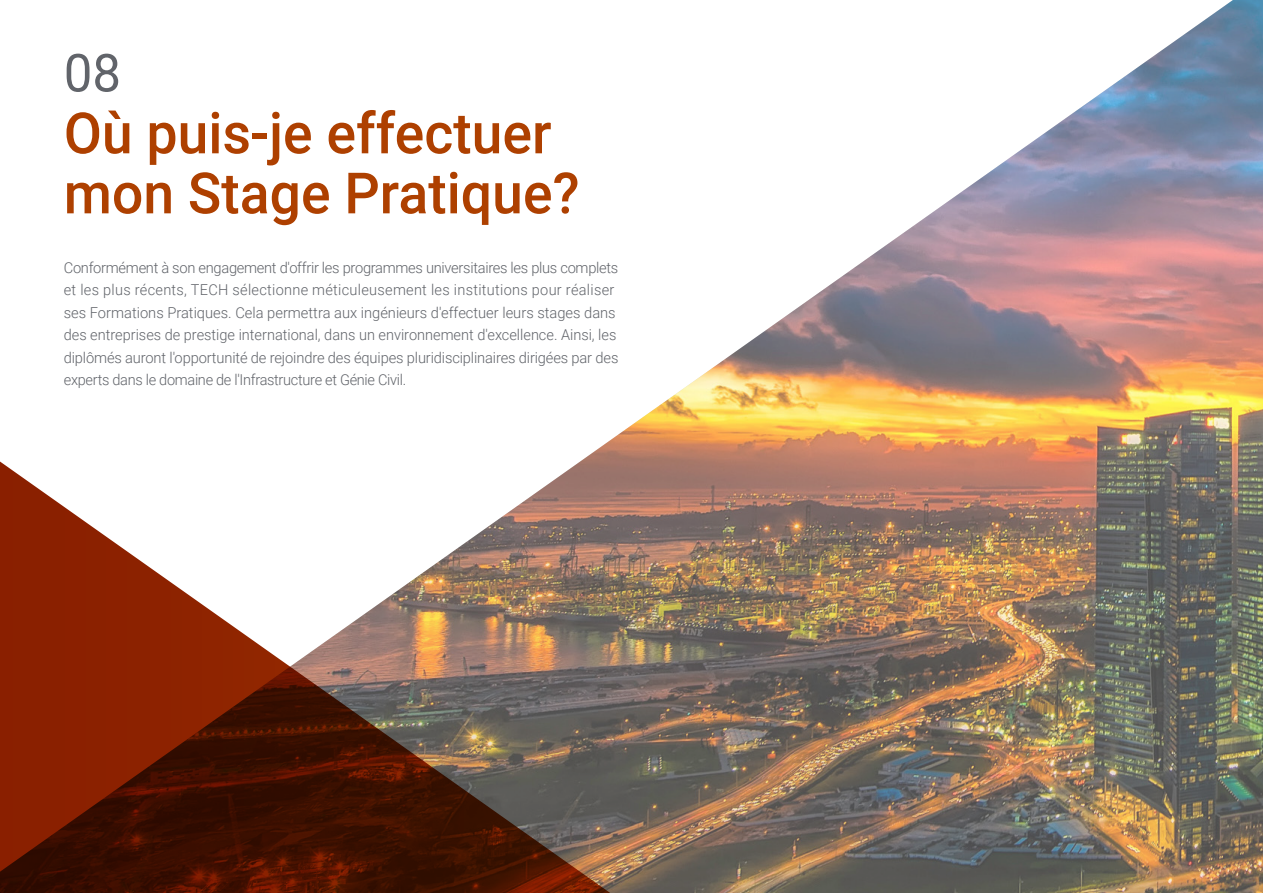
<style>
.page{position:relative;width:1263px;height:893px;background:#fff}
.page>*{position:absolute;margin:0;border:0;box-sizing:border-box;transform-origin:0 0}
.t1{font:500 57px/60px "Roboto";color:#ae4000}
.t2{font:52.5px "Roboto";color:#61646a}
.t3{font:300 15px/22.5px "Roboto";color:#61646a}
</style>
<div class="page">
<img style="left:602px;top:0;width:661px;height:893px">
<svg style="left:0;top:446px;width:640px;height:447px"></svg>
<h2 class="t2" style="left:64px;top:36px;width:59px">08</h2>
<h1 class="t1" style="left:64px;top:101px;width:517px">Où puis-je effectuer mon Stage Pratique?</h1>
<p class="t3" style="left:64px;top:255px;width:556px">Conformément à son engagement d'offrir les programmes universitaires les plus complets et les plus récents, TECH sélectionne méticuleusement les institutions pour réaliser ses Formations Pratiques. Cela permettra aux ingénieurs d'effectuer leurs stages dans des entreprises de prestige international, dans un environnement d'excellence. Ainsi, les diplômés auront l'opportunité de rejoindre des équipes pluridisciplinaires dirigées par des experts dans le domaine de l'Infrastructure et Génie Civil.</p>
</div>
